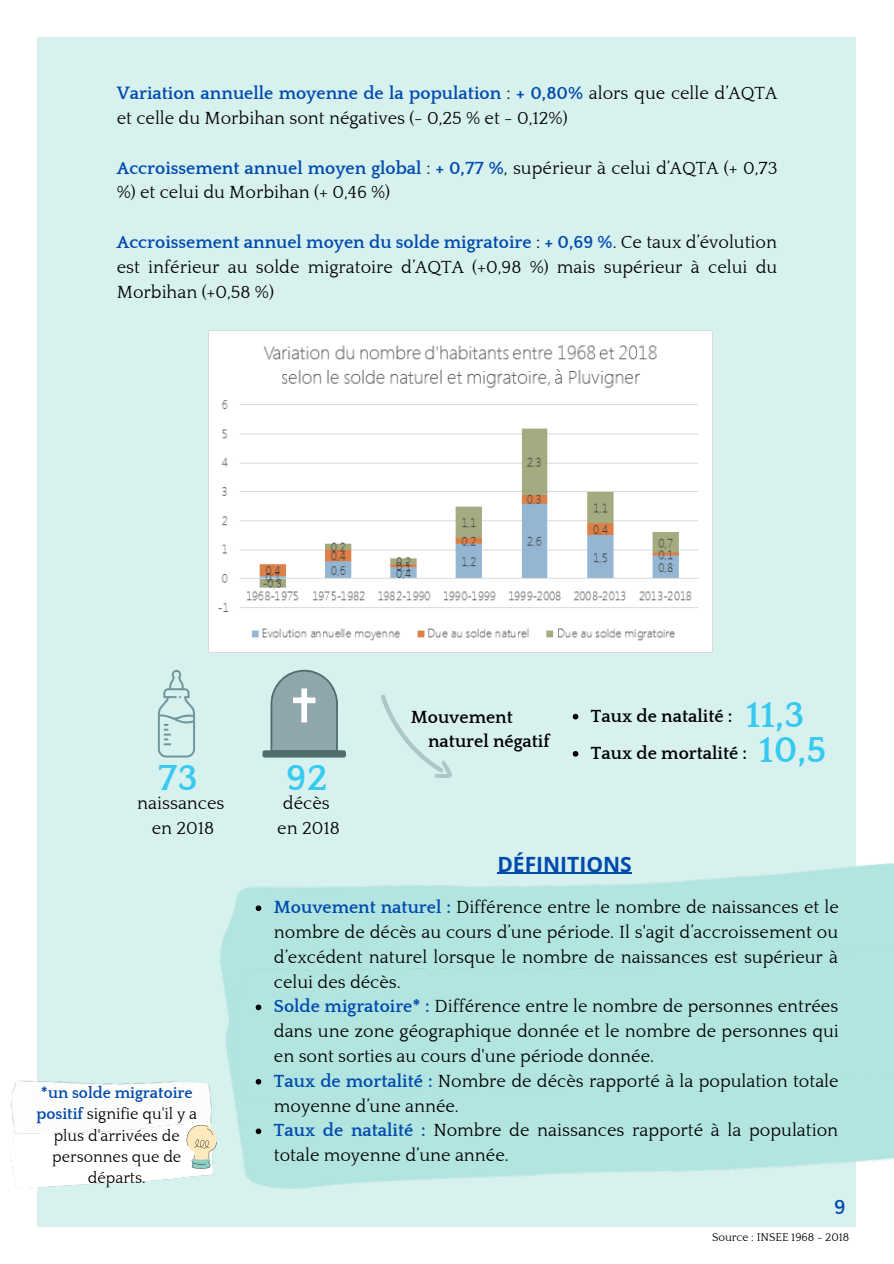
<style>
.page{position:relative;width:894px;height:1264px;background:#fff}
.page>*{position:absolute;margin:0;border:0;box-sizing:border-box;transform-origin:0 0}
.t1{font:700 37.2px/35px "Quattrocento";color:#37c9ef;text-align:center}
.t2{font:700 21px "Open Sans";color:#004aad}
.t3{font:700 21px "Quattrocento";color:#004aad}
.t4{font:18px/24.8px "Quattrocento";color:#000}
.t5{font:700 18px/37.2px "Quattrocento";color:#000}
.t6{font:16.05px/21.5px "Quattrocento";color:#000;text-align:center}
.t7{font:11.55px "Quattrocento";color:#000}
.s1{font-weight:700;color:#004aad}
</style>
<div class="page">
<div style="left:38px;top:38px;width:817px;height:1189px;background:#d7f1ef"></div>
<div style="left:262px;top:750px;width:84px;height:7px;background:#4e6c6d;border-radius:2px"></div>
<svg style="left:270px;top:669px;width:68px;height:82px;background:#97aeb2"></svg>
<svg style="left:158px;top:669px;width:37px;height:88px"></svg>
<svg style="left:381px;top:694px;width:71px;height:84px"></svg>
<img style="left:220px;top:847px;width:673px;height:125px">
<img style="left:222px;top:931px;width:671px;height:274px">
<img style="left:208px;top:330px;width:504px;height:322px">
<svg style="left:572px;top:713px;width:6px;height:6px"></svg>
<svg style="left:572px;top:751px;width:6px;height:5px"></svg>
<svg style="left:255px;top:905px;width:6px;height:6px"></svg>
<svg style="left:255px;top:1004px;width:6px;height:6px"></svg>
<svg style="left:255px;top:1078px;width:6px;height:6px"></svg>
<svg style="left:255px;top:1128px;width:6px;height:6px"></svg>
<hr style="left:497px;top:872px;width:134px;height:1px;background:#004aad">
<img style="left:11px;top:1071px;width:201px;height:53px">
<img style="left:11px;top:1124px;width:201px;height:64px">
<svg style="left:186px;top:1124px;width:31px;height:44px"></svg>
<p class="t4" style="left:117px;top:82px;width:661px"><span class="s1">Variation annuelle moyenne de la population</span> : <span class="s1">+ 0,80%</span> alors que celle d’AQTA et celle du Morbihan sont négatives (- 0,25 % et - 0,12%)</p>
<p class="t4" style="left:117px;top:156px;width:662px"><span class="s1">Accroissement annuel moyen global</span> : <span class="s1">+ 0,77 %</span>, supérieur à celui d’AQTA (+ 0,73 %) et celui du Morbihan (+ 0,46 %)</p>
<p class="t4" style="left:117px;top:230px;width:662px;text-align:justify"><span class="s1">Accroissement annuel moyen du solde migratoire</span> : <span class="s1">+ 0,69 %</span>. Ce taux d’évolution est inférieur au solde migratoire d’AQTA (+0,98 %) mais supérieur à celui du Morbihan (+0,58 %)</p>
<h1 class="t1" style="left:158px;top:761px;width:41px">73</h1>
<h1 class="t1" style="left:286px;top:762px;width:43px">92</h1>
<p class="t4" style="left:137px;top:791px;width:89px;text-align:center">naissances en 2018</p>
<p class="t4" style="left:277px;top:791px;width:64px;text-align:center">décès en 2018</p>
<p class="t5" style="left:428px;top:705px;width:123px;line-height:24.8px;text-indent:-17px">Mouvement naturel négatif</p>
<h1 class="t1" style="left:745px;top:699px;width:82px">11,3<br>10,5</h1>
<p class="t5" style="left:590px;top:697px;width:158px">Taux de natalité :<br>Taux de mortalité :</p>
<p class="t2" style="left:497px;top:849px;width:136px">DÉFINITIONS</p>
<p class="t6" style="left:36px;top:1082px;width:162px"><span class="s1">*un solde migratoire positif</span> signifie qu'il y a plus d'arrivées de personnes que de départs.</p>
<p class="t4" style="left:274px;top:895px;width:566px"><span class="s1">Mouvement naturel :</span> Différence entre le nombre de naissances et le nombre de décès au cours d’une période. Il s'agit d’accroissement ou d’excédent naturel lorsque le nombre de naissances est supérieur à celui des décès.<br><span class="s1">Solde migratoire* :</span> Différence entre le nombre de personnes entrées dans une zone géographique donnée et le nombre de personnes qui en sont sorties au cours d'une période donnée.<br><span class="s1">Taux de mortalité :</span> Nombre de décès rapporté à la population totale moyenne d’une année.<br><span class="s1">Taux de natalité :</span> Nombre de naissances rapporté à la population totale moyenne d’une année.</p>
<p class="t3" style="left:833px;top:1196px;width:13px">9</p>
<p class="t7" style="left:711px;top:1230px;width:139px">Source : INSEE 1968 - 2018</p>
</div>
